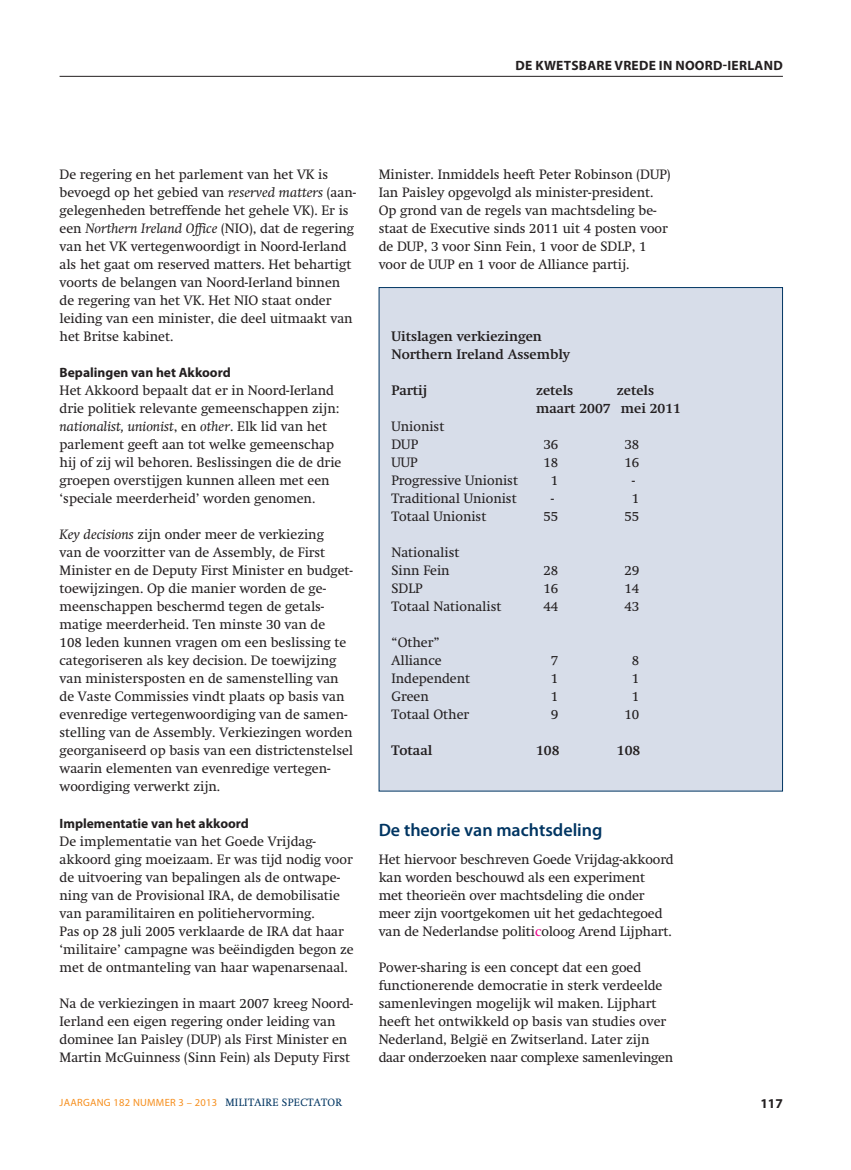
<style>
.page{position:relative;width:851px;height:1170px;background:#fff}
.page>*{position:absolute;margin:0;border:0;box-sizing:border-box;transform-origin:0 0}
.t1{font:600 18px "Myriad Pro";color:#003562}
.t2{font:13.5px/18px "Swift";color:#231f20}
.t3{font:700 13.5px/18px "Swift";color:#231f20}
.t4{font:700 13.5px "Myriad Pro";color:#231f20}
.t5{font:700 13.5px "Myriad Pro";letter-spacing:.02em;color:#231f20}
.t6{font:10.5px "Myriad Pro";letter-spacing:.025em;color:#f68f1e}
.s1{font-style:italic}
.s2{color:#ed028c}
.s3{font-family:"Swift";color:#003562}
</style>
<div class="page">
<hr style="left:60px;top:76px;width:722px;height:1px;background:#231f20">
<div style="left:379px;top:288px;width:403px;height:502px;background:#d7dde9"></div>
<p class="t5" style="left:515px;top:60px;width:269px">DE KWETSBARE VREDE IN NOORD-IERLAND</p>
<p class="t2" style="left:60px;top:167px;width:298px">De regering en het parlement van het VK is bevoegd op het gebied van <span class="s1">reserved matters</span> (aan&shy;gelegenheden betreffende het gehele VK). Er is een <span class="s1">Northern Ireland Office</span> (NIO), dat de regering van het VK vertegenwoordigt in Noord-Ierland als het gaat om reserved matters. Het behartigt voorts de belangen van Noord-Ierland binnen de regering van het VK. Het NIO staat onder leiding van een minister, die deel uitmaakt van het Britse kabinet.</p>
<p class="t4" style="left:60px;top:367px;width:173px">Bepalingen van het Akkoord</p>
<p class="t2" style="left:60px;top:383px;width:283px">Het Akkoord bepaalt dat er in Noord-Ierland drie politiek relevante gemeenschappen zijn: <span class="s1">nationalist, unionist</span>, en <span class="s1">other</span>. Elk lid van het parlement geeft aan tot welke gemeenschap hij of zij wil behoren. Beslissingen die de drie groepen overstijgen kunnen alleen met een ‘speciale meerderheid’ worden genomen.</p>
<p class="t2" style="left:60px;top:527px;width:295px"><span class="s1">Key decisions</span> zijn onder meer de verkiezing<br>van de voorzitter van de Assembly, de First Minister en de Deputy First Minister en budget&shy;toewijzingen. Op die manier worden de ge&shy;meenschappen beschermd tegen de getals&shy;matige meerderheid. Ten minste 30 van de<br>108 leden kunnen vragen om een beslissing te categoriseren als key decision. De toewijzing van ministersposten en de samenstelling van de Vaste Commissies vindt plaats op basis van evenredige vertegenwoordiging van de samen&shy;stelling van de Assembly. Verkiezingen worden georganiseerd op basis van een districtenstelsel waarin elementen van evenredige vertegen&shy;woordiging verwerkt zijn.</p>
<p class="t4" style="left:60px;top:817px;width:191px">Implementatie van het akkoord</p>
<p class="t2" style="left:60px;top:833px;width:296px">De implementatie van het Goede Vrijdag&shy;akkoord ging moeizaam. Er was tijd nodig voor de uitvoering van bepalingen als de ontwape&shy;ning van de Provisional IRA, de demobilisatie van paramilitairen en politiehervorming.<br>Pas op 28 juli 2005 verklaarde de IRA dat haar ‘militaire’ campagne was beëindigden begon ze met de ontmanteling van haar wapenarsenaal.</p>
<p class="t2" style="left:60px;top:995px;width:295px">Na de verkiezingen in maart 2007 kreeg Noord-Ierland een eigen regering onder leiding van dominee Ian Paisley (DUP) als First Minister en Martin McGuinness (Sinn Fein) als Deputy First</p>
<p class="t2" style="left:378px;top:167px;width:293px">Minister. Inmiddels heeft Peter Robinson (DUP)<br>Ian Paisley opgevolgd als minister-president.<br>Op grond van de regels van machtsdeling be&shy;staat de Executive sinds 2011 uit 4 posten voor de DUP, 3 voor Sinn Fein, 1 voor de SDLP, 1 voor de UUP en 1 voor de Alliance partij.</p>
<p class="t3" style="left:391px;top:329px;width:180px">Uitslagen verkiezingen<br>Northern Ireland Assembly</p>
<p class="t3" style="left:391px;top:383px;width:37px">Partij</p>
<p class="t3" style="left:536px;top:383px;width:39px">zetels</p>
<p class="t3" style="left:536px;top:383px;width:146px;text-indent:81px">zetels maart 2007 mei 2011</p>
<p class="t2" style="left:391px;top:419px;width:54px">Unionist<br>DUP</p>
<p class="t2" style="left:543px;top:437px;width:16px">36</p>
<p class="t2" style="left:624px;top:437px;width:16px">38</p>
<p class="t2" style="left:391px;top:455px;width:28px">UUP</p>
<p class="t2" style="left:543px;top:455px;width:16px">18</p>
<p class="t2" style="left:624px;top:455px;width:16px">16</p>
<p class="t2" style="left:391px;top:473px;width:128px">Progressive Unionist</p>
<p class="t2" style="left:551px;top:473px;width:9px">1</p>
<p class="t2" style="left:631px;top:473px;width:5px">-</p>
<p class="t2" style="left:391px;top:491px;width:127px">Traditional Unionist</p>
<p class="t2" style="left:551px;top:491px;width:5px">-</p>
<p class="t2" style="left:631px;top:491px;width:9px">1</p>
<p class="t2" style="left:391px;top:509px;width:96px">Totaal Unionist</p>
<p class="t2" style="left:543px;top:509px;width:16px">55</p>
<p class="t2" style="left:624px;top:509px;width:16px">55</p>
<p class="t2" style="left:391px;top:545px;width:69px">Nationalist<br>Sinn Fein</p>
<p class="t2" style="left:543px;top:563px;width:16px">28</p>
<p class="t2" style="left:624px;top:563px;width:16px">29</p>
<p class="t2" style="left:391px;top:581px;width:33px">SDLP</p>
<p class="t2" style="left:543px;top:581px;width:16px">16</p>
<p class="t2" style="left:624px;top:581px;width:16px">14</p>
<p class="t2" style="left:391px;top:599px;width:111px">Totaal Nationalist</p>
<p class="t2" style="left:543px;top:599px;width:16px">44</p>
<p class="t2" style="left:624px;top:599px;width:16px">43</p>
<p class="t2" style="left:391px;top:635px;width:52px">“Other”<br>Alliance</p>
<p class="t2" style="left:551px;top:653px;width:9px">7</p>
<p class="t2" style="left:631px;top:653px;width:9px">8</p>
<p class="t2" style="left:391px;top:671px;width:80px">Independent</p>
<p class="t2" style="left:551px;top:671px;width:9px">1</p>
<p class="t2" style="left:631px;top:671px;width:9px">1</p>
<p class="t2" style="left:391px;top:689px;width:39px">Green</p>
<p class="t2" style="left:551px;top:689px;width:9px">1</p>
<p class="t2" style="left:631px;top:689px;width:9px">1</p>
<p class="t2" style="left:391px;top:707px;width:79px">Totaal Other</p>
<p class="t2" style="left:551px;top:707px;width:9px">9</p>
<p class="t2" style="left:624px;top:707px;width:16px">10</p>
<p class="t3" style="left:391px;top:743px;width:42px">Totaal</p>
<p class="t3" style="left:536px;top:743px;width:25px">108</p>
<p class="t3" style="left:617px;top:743px;width:25px">108</p>
<h1 class="t1" style="left:378px;top:823px;width:225px">De theorie van machtsdeling</h1>
<p class="t2" style="left:378px;top:851px;width:296px">Het hiervoor beschreven Goede Vrijdag-akkoord kan worden beschouwd als een experiment<br>met theorieën over machtsdeling die onder meer zijn voortgekomen uit het gedachtegoed van de Nederlandse politi<span class="s2">c</span>oloog Arend Lijphart.</p>
<p class="t2" style="left:378px;top:959px;width:296px">Power-sharing is een concept dat een goed functionerende democratie in sterk verdeelde samenlevingen mogelijk wil maken. Lijphart heeft het ontwikkeld op basis van studies over Nederland, België en Zwitserland. Later zijn daar onderzoeken naar complexe samenlevingen</p>
<p class="t6" style="left:60px;top:1097px;width:284px">JAARGANG 182 NUMMER 3 – 2013 <span class="s3">MILITAIRE SPECTATOR</span></p>
<p class="t4" style="left:760px;top:1098px;width:24px">117</p>
</div>
